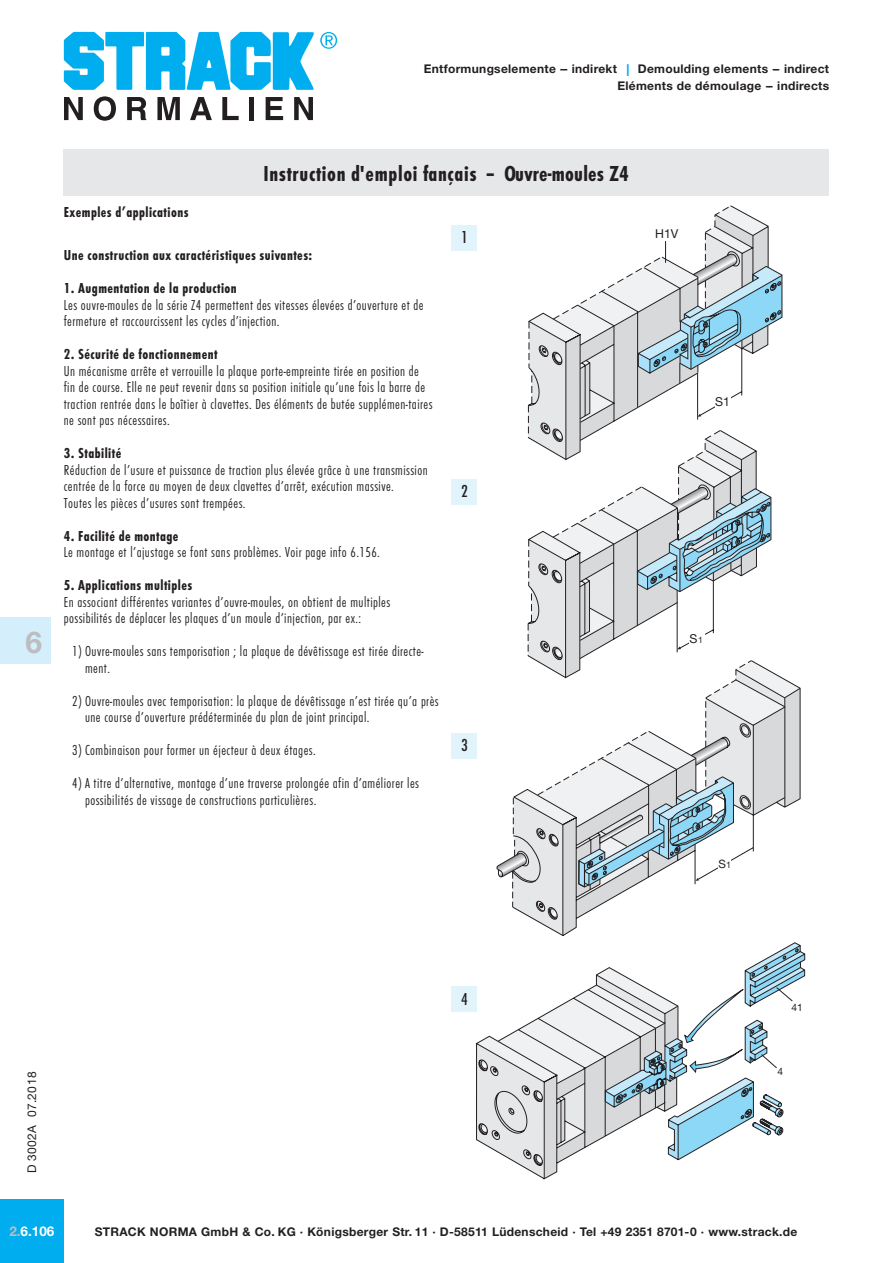
<style>
.page{position:relative;width:893px;height:1263px;background:#fff}
.page>*{position:absolute;margin:0;border:0;box-sizing:border-box;transform-origin:0 0}
.t1{font:700 30px "Helvetica Neue LT Std";color:#bcbdc0}
.t2{font:22.5px "Futura T Bol Con";letter-spacing:.03em;color:#231f20}
.t3{font:18px "Futura T Med Con";color:#231f20}
.áTabFu__10_12_FutLig{font:15px/16.5px "Futura T Lig Con";letter-spacing:.03em;color:#231f20}
.ZwischenŸberschrift{font:15px/16.5px "Futura T Lig Con";letter-spacing:.03em;color:#231f20}
.ZwischenŸberschrift-2{font:15px "Futura T Bol Con";letter-spacing:.03em;color:#231f20}
.áTabFu__10_12_FutLig-2{font:15px "Futura T Bol Con";letter-spacing:.03em;color:#231f20}
.berschr__13_13_FutB{font:15px "Futura T Bol Con";letter-spacing:.03em;color:#231f20}
.t4{font:700 13.5px "Helvetica Neue LT Std";color:#fff}
.t5{font:12.3px "Helvetica Neue LT Std";color:#231f20}
.t6{font:700 12px/16.5px "Helvetica Neue LT Std";letter-spacing:.025em;color:#231f20;text-align:right}
.t7{font:12px "Helvetica Neue LT Std";letter-spacing:.03em;color:#231f20}
.t8{font:11.55px "Helvetica Neue LT Std";color:#231f20}
.t9{font:10.2px "Helvetica Neue LT Std";color:#231f20}
.s1{font-weight:400;font-size:16.5px;color:#00aeef}
.s2{font-size:8.85px}
.s3{font-size:9.15px}
.s4{color:#bcbdc0}
</style>
<div class="page">
<svg style="left:64px;top:97px;width:19px;height:23px"></svg>
<svg style="left:94px;top:96px;width:22px;height:25px"></svg>
<svg style="left:127px;top:97px;width:19px;height:23px"></svg>
<svg style="left:157px;top:97px;width:23px;height:23px"></svg>
<svg style="left:190px;top:97px;width:22px;height:23px"></svg>
<svg style="left:222px;top:97px;width:17px;height:23px"></svg>
<div style="left:249px;top:97px;width:5px;height:23px;background:#231f20"></div>
<svg style="left:266px;top:97px;width:17px;height:23px"></svg>
<svg style="left:294px;top:97px;width:19px;height:23px"></svg>
<svg style="left:64px;top:32px;width:273px;height:58px"></svg>
<div style="left:0;top:617px;width:51px;height:46px;background:#d4effb"></div>
<div style="left:0;top:1199px;width:64px;height:64px;background:#00aeef"></div>
<div style="left:64px;top:149px;width:765px;height:47px;background:#e6e7e9"></div>
<svg style="left:497px;top:205px;width:304px;height:731px"></svg>
<svg style="left:476px;top:943px;width:329px;height:235px"></svg>
<div style="left:451px;top:225px;width:25px;height:26px;background:#e1f4fc"></div>
<div style="left:451px;top:479px;width:25px;height:26px;background:#e1f4fc"></div>
<div style="left:451px;top:733px;width:25px;height:25px;background:#e1f4fc"></div>
<div style="left:451px;top:986px;width:25px;height:26px;background:#e1f4fc"></div>
<p class="t6" style="left:424px;top:61px;width:407px">Entformungselemente -- indirekt <span class="s1">I</span> Demoulding elements -- indirect<br>Eléments de démoulage -- indirects</p>
<h1 class="t1" style="left:26px;top:623px;width:18px">6</h1>
<p class="t2" style="left:263px;top:160px;width:367px">Instruction d'emploi fançais -- Ouvre-moules Z4</p>
<p class="berschr__13_13_FutB" style="left:64px;top:204px;width:126px">Exemples d’applications</p>
<p class="áTabFu__10_12_FutLig-2" style="left:64px;top:246px;width:250px">Une construction aux caractéristiques suivantes:</p>
<p class="ZwischenŸberschrift-2" style="left:64px;top:279px;width:175px">1. Augmentation de la production</p>
<p class="áTabFu__10_12_FutLig" style="left:64px;top:297px;width:361px">Les ouvre-moules de la série Z4 permettent des vitesses élevées d’ouverture et de fermeture et raccourcissent les cycles d’injection.</p>
<p class="ZwischenŸberschrift-2" style="left:64px;top:345px;width:155px">2. Sécurité de fonctionnement</p>
<p class="ZwischenŸberschrift" style="left:64px;top:363px;width:370px">Un mécanisme arrête et verrouille la plaque porte-empreinte tirée en position de fin de course. Elle ne peut revenir dans sa position initiale qu’une fois la barre de traction rentrée dans le boîtier à clavettes. Des éléments de butée supplémen-taires ne sont pas nécessaires.</p>
<p class="ZwischenŸberschrift-2" style="left:64px;top:444px;width:59px">3. Stabilité</p>
<p class="áTabFu__10_12_FutLig" style="left:64px;top:462px;width:366px">Réduction de l’usure et puissance de traction plus élevée grâce à une transmission centrée de la force au moyen de deux clavettes d’arrêt, exécution massive.</p>
<p class="áTabFu__10_12_FutLig" style="left:64px;top:495px;width:183px">Toutes les pièces d’usures sont trempées.</p>
<p class="ZwischenŸberschrift-2" style="left:64px;top:527px;width:116px">4. Facilité de montage</p>
<p class="áTabFu__10_12_FutLig" style="left:64px;top:544px;width:318px">Le montage et l’ajustage se font sans problèmes. Voir page info 6.156.</p>
<p class="ZwischenŸberschrift-2" style="left:64px;top:576px;width:130px">5. Applications multiples</p>
<p class="áTabFu__10_12_FutLig" style="left:64px;top:594px;width:328px">En associant différentes variantes d’ouvre-moules, on obtient de multiples</p>
<p class="áTabFu__10_12_FutLig" style="left:64px;top:610px;width:299px">possibilités de déplacer les plaques d’un moule d’injection, par ex.:</p>
<p class="áTabFu__10_12_FutLig" style="left:85px;top:643px;width:340px;text-indent:-13px">1) Ouvre-moules sans temporisation ; la plaque de dévêtissage est tirée directe&shy;ment.</p>
<p class="áTabFu__10_12_FutLig" style="left:85px;top:693px;width:355px;text-indent:-13px">2) Ouvre-moules avec temporisation: la plaque de dévêtissage n’est tirée qu’a près une course d’ouverture prédéterminée du plan de joint principal.</p>
<p class="áTabFu__10_12_FutLig" style="left:72px;top:742px;width:245px">3) Combinaison pour former un éjecteur à deux étages.</p>
<p class="áTabFu__10_12_FutLig" style="left:85px;top:775px;width:335px;text-indent:-13px">4) A titre d’alternative, montage d’une traverse prolongée afin d’améliorer les possibilités de vissage de constructions particulières.</p>
<p class="t3" style="left:461px;top:228px;width:8px">1</p>
<p class="t3" style="left:461px;top:481px;width:8px">2</p>
<p class="t3" style="left:461px;top:735px;width:8px">3</p>
<p class="t5" style="left:655px;top:226px;width:25px">H1V</p>
<p class="t5" style="left:715px;top:394px;width:16px">S1</p>
<p class="t5" style="left:689px;top:631px;width:15px">S<span class="s2">1</span></p>
<p class="t8" style="left:719px;top:857px;width:14px">S<span class="s3">1</span></p>
<p class="t7" style="left:25px;top:1173px;width:103px;rotate:-90deg">D 3002A 07.2018</p>
<p class="t3" style="left:461px;top:989px;width:8px">4</p>
<p class="t9" style="left:792px;top:1001px;width:13px">41</p>
<p class="t9" style="left:777px;top:1065px;width:7px">4</p>
<p class="t4" style="left:9px;top:1222px;width:47px"><span class="s4">2.</span>6.106</p>
<p class="t6" style="left:95px;top:1223px;width:704px">STRACK NORMA GmbH &amp; Co. KG · Königsberger Str. 11 · D-58511 Lüdenscheid · Tel +49 2351 8701-0 · www.strack.de</p>
</div>
